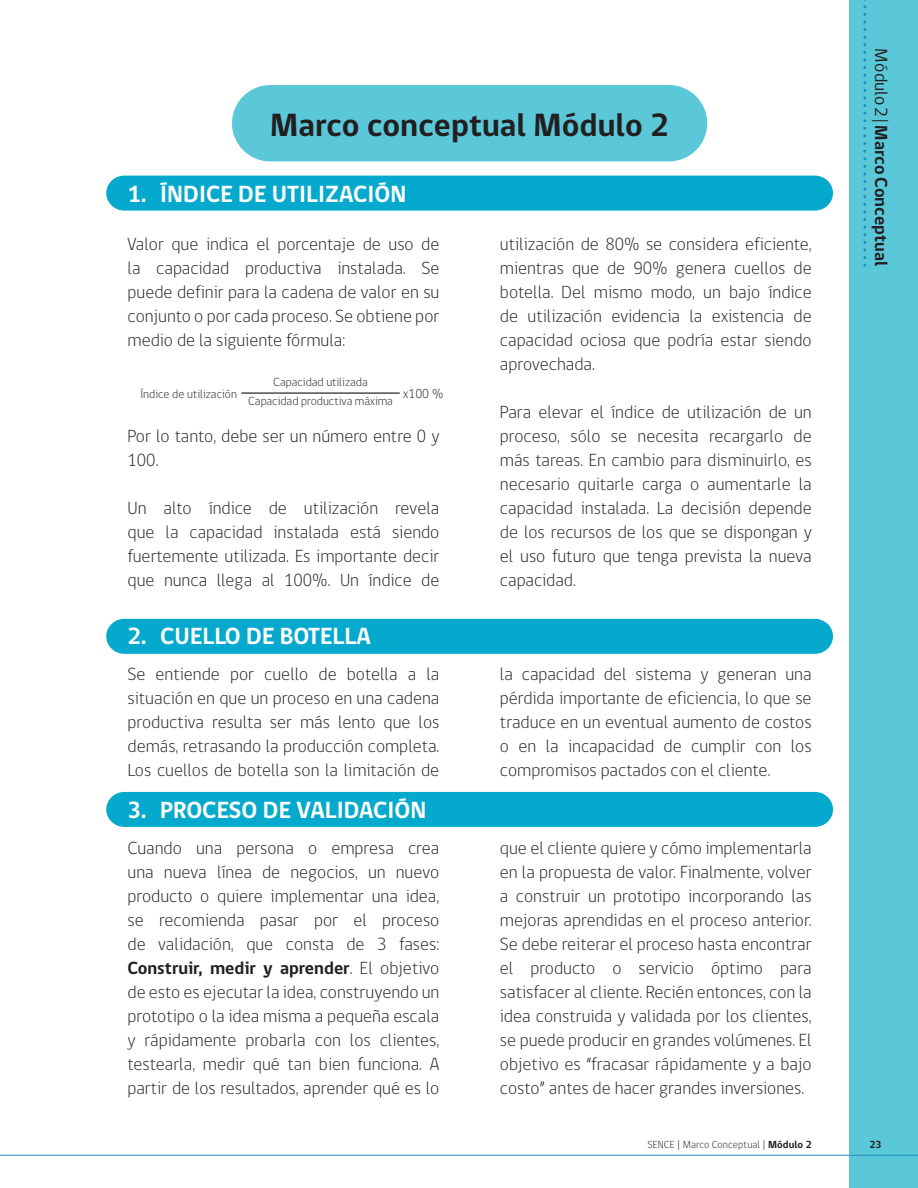
<style>
.page{position:relative;width:918px;height:1188px;background:#fff}
.page>*{position:absolute;margin:0;border:0;box-sizing:border-box;transform-origin:0 0}
.t1{font:700 33px "gob CL";color:#231f20}
.t2{font:700 24px "gob CL";color:#fff}
.t3{font:300 18px/24px "gob CL";color:#231f20;text-align:justify}
.t4{font:700 18px "gob CL";letter-spacing:.005em;color:#231f20}
.t5{font:300 13.35px "gob CL";color:#231f20}
.t6{font:300 12.15px/19.4px "gob CL";color:#231f20;text-align:center}
.t7{font:300 10.5px "gob CL";letter-spacing:.005em;color:#231f20}
.t8{font:700 10.5px "gob CL";color:#231f20}
.s1{font-weight:700}
.s2{font-weight:400}
</style>
<div class="page">
<div style="left:849px;top:0;width:69px;height:1188px;background:#5bc8d9"></div>
<hr style="left:0;top:1155px;width:918px;height:1px;background:#2191bc">
<svg style="left:863px;top:0;width:3px;height:265px"></svg>
<div style="left:106px;top:176px;width:727px;height:35px;background:#04a9cd"></div>
<div style="left:106px;top:619px;width:727px;height:35px;background:#04a9cd"></div>
<div style="left:106px;top:792px;width:727px;height:35px;background:#04a9cd"></div>
<div style="left:232px;top:85px;width:475px;height:76px;background:#5bc8d9;border-radius:38px"></div>
<hr style="left:242px;top:392px;width:157px;height:2px;background:#231f20">
<h1 class="t1" style="left:270px;top:102px;width:400px">Marco conceptual Módulo 2</h1>
<h2 class="t2" style="left:128px;top:178px;width:280px">1. ÍNDICE DE UTILIZACIÓN</h2>
<p class="t3" style="left:128px;top:232px;width:313px">Valor que indica el porcentaje de uso de la capacidad productiva instalada. Se puede definir para la cadena de valor en su conjunto o por cada proceso. Se obtiene por medio de la siguiente fórmula:</p>
<p class="t6" style="left:248px;top:373px;width:146px">Capacidad utilizada<br>Capacidad productiva máxima</p>
<p class="t6" style="left:140px;top:384px;width:98px">Índice de utilización</p>
<p class="t5" style="left:403px;top:385px;width:42px">x100 %</p>
<p class="t3" style="left:128px;top:424px;width:313px">Por lo tanto, debe ser un número entre 0 y<br>100.</p>
<p class="t3" style="left:128px;top:496px;width:313px">Un alto índice de utilización revela que la capacidad instalada está siendo fuertemente utilizada. Es importante decir que nunca llega al 100%. Un índice de</p>
<p class="t3" style="left:500px;top:232px;width:313px">utilización de 80% se considera eficiente, mientras que de 90% genera cuellos de botella. Del mismo modo, un bajo índice de utilización evidencia la existencia de capacidad ociosa que podría estar siendo aprovechada.</p>
<p class="t3" style="left:500px;top:400px;width:313px">Para elevar el índice de utilización de un proceso, sólo se necesita recargarlo de más tareas. En cambio para disminuirlo, es necesario quitarle carga o aumentarle la capacidad instalada. La decisión depende de los recursos de los que se dispongan y el uso futuro que tenga prevista la nueva capacidad.</p>
<h2 class="t2" style="left:128px;top:619px;width:245px">2. CUELLO DE BOTELLA</h2>
<p class="t3" style="left:128px;top:662px;width:313px">Se entiende por cuello de botella a la situación en que un proceso en una cadena productiva resulta ser más lento que los demás, retrasando la producción completa.<br>Los cuellos de botella son la limitación de</p>
<p class="t3" style="left:500px;top:662px;width:313px">la capacidad del sistema y generan una pérdida importante de eficiencia, lo que se traduce en un eventual aumento de costos o en la incapacidad de cumplir con los compromisos pactados con el cliente.</p>
<h2 class="t2" style="left:128px;top:794px;width:300px">3. PROCESO DE VALIDACIÓN</h2>
<p class="t3" style="left:128px;top:836px;width:313px">Cuando una persona o empresa crea una nueva línea de negocios, un nuevo producto o quiere implementar una idea, se recomienda pasar por el proceso de validación, que consta de 3 fases:<br><span class="s1">Construir, medir y aprender</span>. El objetivo de esto es ejecutar la idea, construyendo un prototipo o la idea misma a pequeña escala y rápidamente probarla con los clientes, testearla, medir qué tan bien funciona. A partir de los resultados, aprender qué es lo</p>
<p class="t3" style="left:500px;top:836px;width:313px">que el cliente quiere y cómo implementarla en la propuesta de valor. Finalmente, volver a construir un prototipo incorporando las mejoras aprendidas en el proceso anterior.<br>Se debe reiterar el proceso hasta encontrar el producto o servicio óptimo para satisfacer al cliente. Recién entonces, con la idea construida y validada por los clientes, se puede producir en grandes volúmenes. El objetivo es “fracasar rápidamente y a bajo costo” antes de hacer grandes inversiones.</p>
<p class="t4" style="left:893px;top:48px;width:220px;rotate:90deg"><span class="s2">Módulo 2 |</span> Marco Conceptual</p>
<p class="t7" style="left:648px;top:1137px;width:166px">SENCE | Marco Conceptual <span class="s1">| Módulo 2</span></p>
<p class="t8" style="left:869px;top:1137px;width:14px">23</p>
</div>
